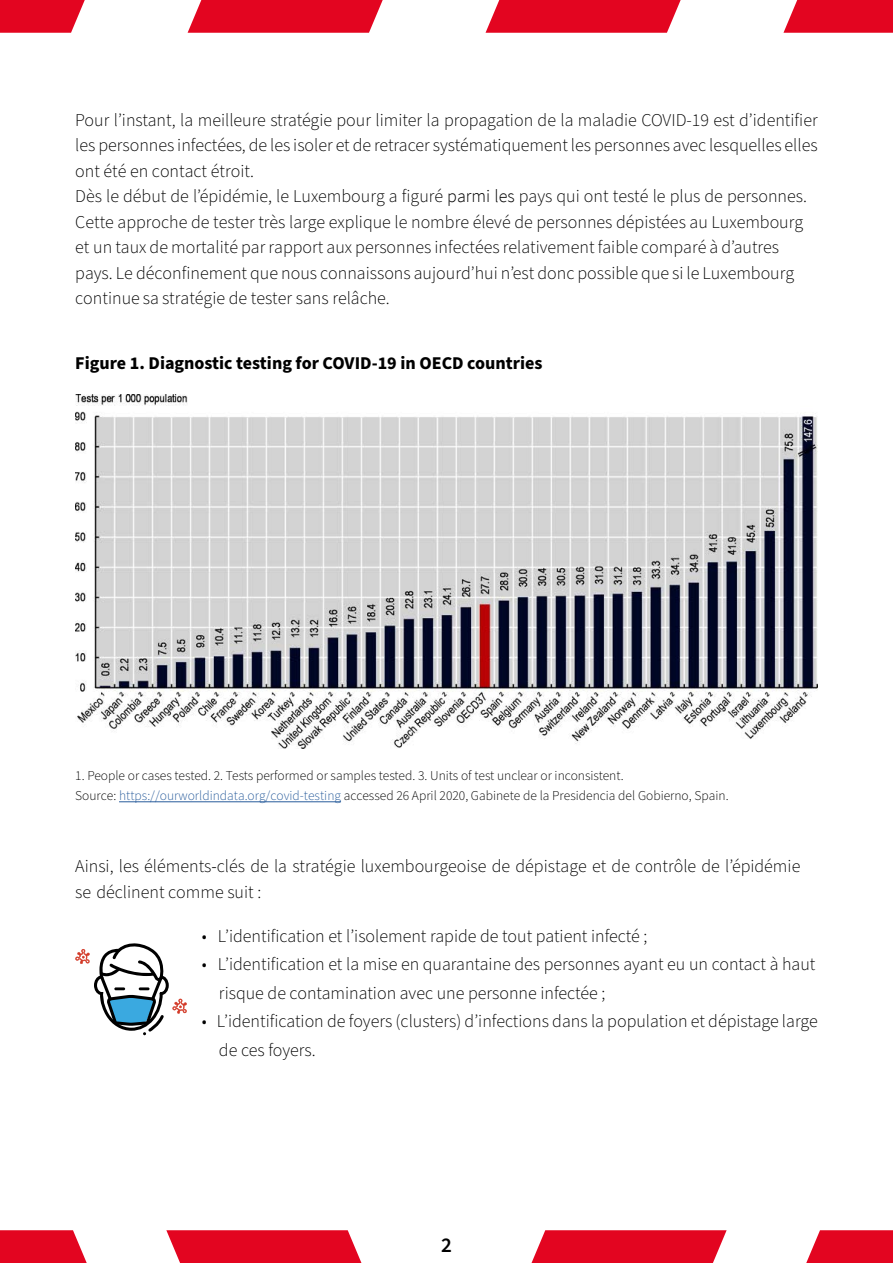
<style>
.page{position:relative;width:893px;height:1263px;background:#fff}
.page>*{position:absolute;margin:0;border:0;box-sizing:border-box;transform-origin:0 0}
.t1{font:600 21px "Source Sans Pro";color:#000}
.t2{font:300 18px/25.5px "Source Sans Pro";color:#000}
.t3{font:700 18px "Source Sans Pro";color:#000}
.t4{font:300 13.5px/19.5px "Source Sans Pro";color:#000}
.s1{color:#275b9b}
</style>
<div class="page">
<svg style="left:0;top:0;width:85px;height:33px"></svg>
<svg style="left:188px;top:0;width:195px;height:33px"></svg>
<svg style="left:486px;top:0;width:195px;height:33px"></svg>
<svg style="left:783px;top:0;width:110px;height:33px"></svg>
<svg style="left:806px;top:1230px;width:87px;height:33px"></svg>
<svg style="left:0;top:1230px;width:87px;height:33px"></svg>
<svg style="left:531px;top:1230px;width:196px;height:33px"></svg>
<svg style="left:166px;top:1230px;width:196px;height:33px"></svg>
<hr style="left:119px;top:801px;width:222px;height:1px;background:#275b9b">
<img style="left:75px;top:394px;width:743px;height:354px">
<svg style="left:75px;top:943px;width:112px;height:92px"></svg>
<p class="t2" style="left:75px;top:107px;width:744px">Pour l’instant, la meilleure stratégie pour limiter la propagation de la maladie COVID-19 est d’identifier les personnes infectées, de les isoler et de retracer systématiquement les personnes avec lesquelles elles ont été en contact étroit.<br>Dès le début de l’épidémie, le Luxembourg a figuré parmi les pays qui ont testé le plus de personnes.<br>Cette approche de tester très large explique le nombre élevé de personnes dépistées au Luxembourg et un taux de mortalité par rapport aux personnes infectées relativement faible comparé à d’autres pays. Le déconfinement que nous connaissons aujourd’hui n’est donc possible que si le Luxembourg continue sa stratégie de tester sans relâche.</p>
<p class="t3" style="left:75px;top:351px;width:469px">Figure 1. Diagnostic testing for COVID-19 in OECD countries</p>
<p class="t4" style="left:75px;top:766px;width:655px">1. People or cases tested. 2. Tests performed or samples tested. 3. Units of test unclear or inconsistent.<br>Source: <span class="s1">https://ourworldindata.org/covid-testing</span> accessed 26 April 2020, Gabinete de la Presidencia del Gobierno, Spain.</p>
<p class="t2" style="left:75px;top:854px;width:727px">Ainsi, les éléments-clés de la stratégie luxembourgeoise de dépistage et de contrôle de l’épidémie se déclinent comme suit :</p>
<p class="t2" style="left:202px;top:923px;width:447px">• L’identification et l’isolement rapide de tout patient infecté ;</p>
<p class="t2" style="left:219px;top:950px;width:598px;line-height:28.5px;text-indent:-17px">• L’identification et la mise en quarantaine des personnes ayant eu un contact à haut risque de contamination avec une personne infectée ;</p>
<p class="t2" style="left:219px;top:1007px;width:600px;line-height:28.5px;text-indent:-17px">• L’identification de foyers (clusters) d’infections dans la population et dépistage large de ces foyers.</p>
<p class="t1" style="left:441px;top:1231px;width:12px">2</p>
</div>
